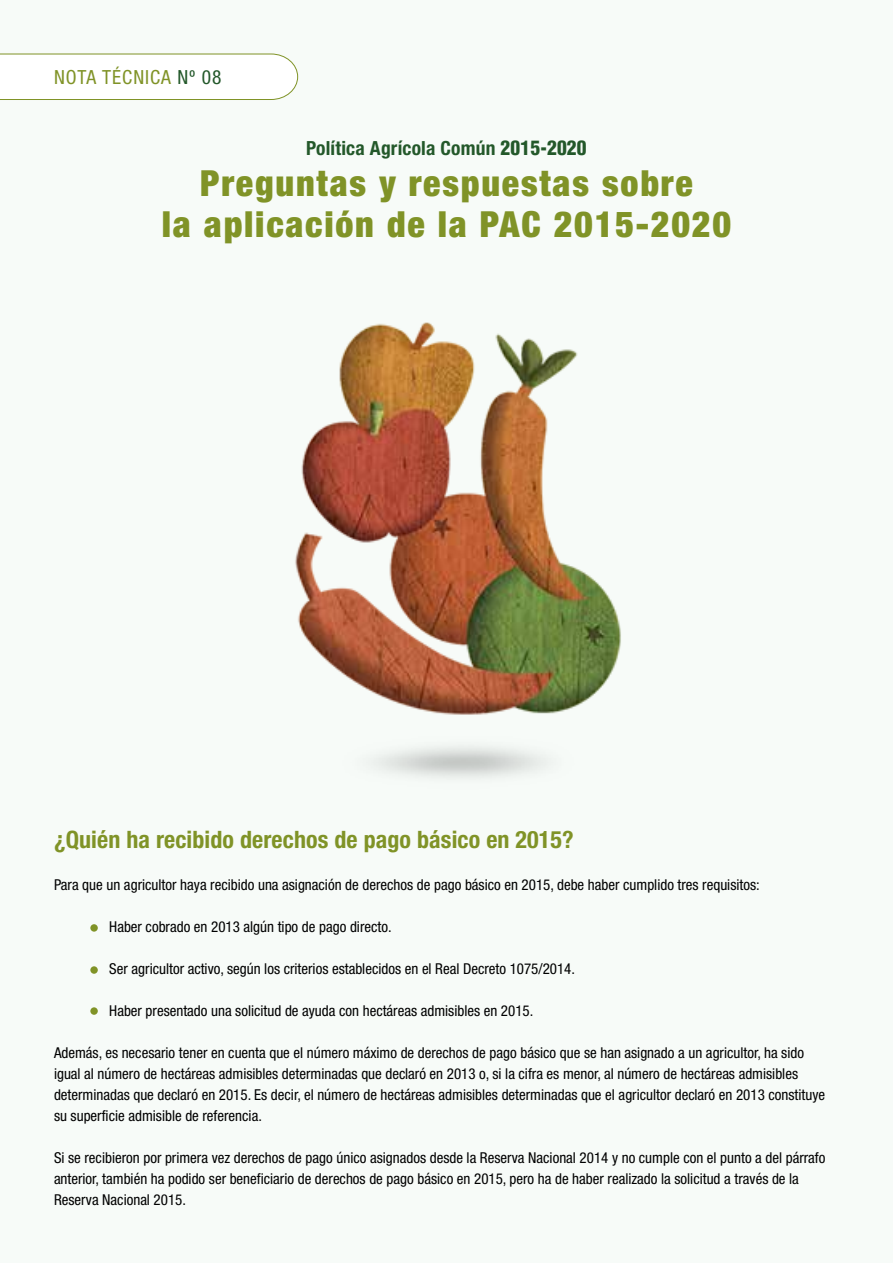
<style>
.page{position:relative;width:893px;height:1263px;background:#f7fbf8}
.page>*{position:absolute;margin:0;border:0;box-sizing:border-box;transform-origin:0 0}
.t1{font:900 condensed 36px/40.5px "Helvetica Neue";letter-spacing:.05em;color:#809327;text-align:center}
.t2{font:700 condensed 24px "Helvetica Neue";letter-spacing:.005em;color:#809327}
.t3{font:700 condensed 19.5px "Helvetica Neue";letter-spacing:.01em;color:#23582a}
.t4{font:condensed 19.5px "Helvetica Neue";letter-spacing:.05em;color:#809327}
.t5{font:condensed 15px/21px "Helvetica Neue";color:#000}
.s1{color:#23582a}
.s2{font-family:"Helvetica";font-weight:900}
</style>
<div class="page">
<svg style="left:0;top:53px;width:298px;height:47px"></svg>
<img style="left:295px;top:322px;width:326px;height:456px">
<div style="left:90px;top:924px;width:8px;height:8px;background:#809327;border-radius:50%"></div>
<div style="left:90px;top:966px;width:8px;height:8px;background:#809327;border-radius:50%"></div>
<div style="left:90px;top:1007px;width:8px;height:8px;background:#809327;border-radius:50%"></div>
<h3 class="t4" style="left:54px;top:66px;width:169px">NOTA TÉCNICA <span class="s1">Nº 08</span></h3>
<h3 class="t3" style="left:306px;top:137px;width:282px">Política Agrícola Común <span class="s2">2015-2020</span></h3>
<h1 class="t1" style="left:162px;top:162px;width:571px">Preguntas y respuestas sobre<br>la aplicación de la PAC 2015-2020</h1>
<h2 class="t2" style="left:54px;top:825px;width:521px">¿Quién ha recibido derechos de pago básico en 2015?</h2>
<p class="t5" style="left:54px;top:874px;width:707px">Para que un agricultor haya recibido una asignación de derechos de pago básico en 2015, debe haber cumplido tres requisitos:</p>
<p class="t5" style="left:109px;top:916px;width:284px">Haber cobrado en 2013 algún tipo de pago directo.</p>
<p class="t5" style="left:109px;top:958px;width:467px">Ser agricultor activo, según los criterios establecidos en el Real Decreto 1075/2014.</p>
<p class="t5" style="left:109px;top:1000px;width:426px">Haber presentado una solicitud de ayuda con hectáreas admisibles en 2015.</p>
<p class="t5" style="left:54px;top:1042px;width:773px">Además, es necesario tener en cuenta que el número máximo de derechos de pago básico que se han asignado a un agricultor, ha sido igual al número de hectáreas admisibles determinadas que declaró en 2013 o, si la cifra es menor, al número de hectáreas admisibles determinadas que declaró en 2015. Es decir, el número de hectáreas admisibles determinadas que el agricultor declaró en 2013 constituye su superficie admisible de referencia.</p>
<p class="t5" style="left:54px;top:1147px;width:773px">Si se recibieron por primera vez derechos de pago único asignados desde la Reserva Nacional 2014 y no cumple con el punto a del párrafo anterior, también ha podido ser beneficiario de derechos de pago básico en 2015, pero ha de haber realizado la solicitud a través de la<br>Reserva Nacional 2015.</p>
</div>
